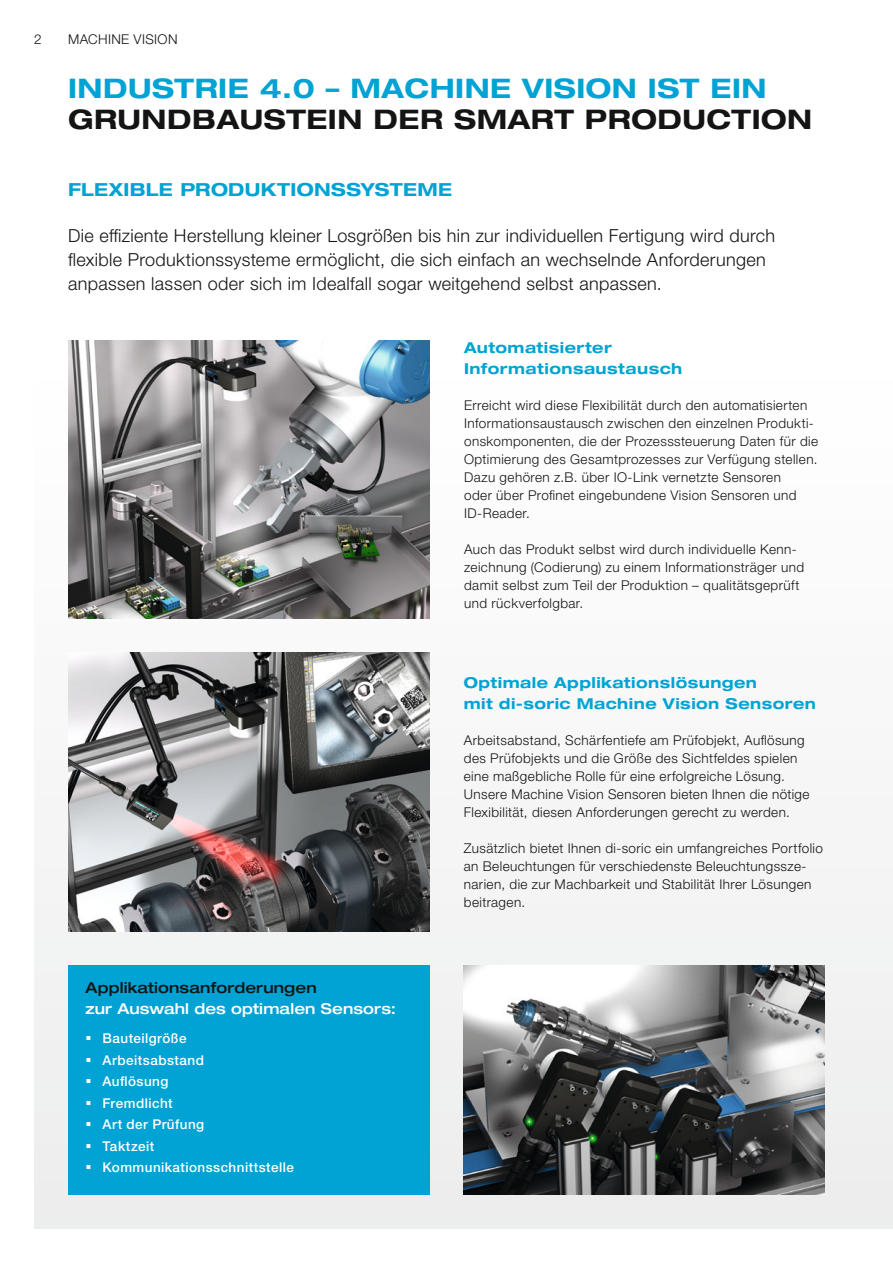
<style>
.page{position:relative;width:893px;height:1263px;background:#fff}
.page>*{position:absolute;margin:0;border:0;box-sizing:border-box;transform-origin:0 0}
.t1{font:700 expanded 27px "Helvetica Neue LTW1 G";letter-spacing:.02em;color:#00a3d3}
.t2{font:700 expanded 27px "Helvetica Neue LTW1 G";letter-spacing:.02em;color:#131413}
.t3{font:300 18px/24px "Helvetica Neue LTW1 G";letter-spacing:.02em;color:#131413}
.t4{font:700 expanded 18px "Helvetica Neue LTW1 G";letter-spacing:.015em;color:#00a3d3}
.t5{font:700 expanded 15px/21px "Helvetica Neue LTW1 G";letter-spacing:.03em;color:#00a3d3}
.t6{font:500 expanded 15px "Helvetica Neue LTW1 G";letter-spacing:.01em;color:#fff}
.t7{font:500 expanded 15px "Helvetica Neue LTW1 G";letter-spacing:.01em;color:#131413}
.t8{font:300 13.5px/18px "Helvetica Neue LTW1 G";letter-spacing:.03em;color:#131413}
.t9{font:500 13.5px/21.5px "Helvetica Neue LTW1 G";letter-spacing:.035em;color:#fff}
</style>
<div class="page">
<div style="left:34px;top:340px;width:859px;height:889px;background:#f8f8f8"></div>
<img style="left:68px;top:340px;width:361px;height:279px">
<img style="left:69px;top:653px;width:361px;height:278px">
<img style="left:464px;top:965px;width:361px;height:230px">
<div style="left:69px;top:965px;width:361px;height:230px;background:#00a3d3"></div>
<p class="t8" style="left:34px;top:30px;width:9px">2</p>
<p class="t8" style="left:68px;top:30px;width:111px">MACHINE VISION</p>
<h1 class="t1" style="left:68px;top:70px;width:700px">INDUSTRIE 4.0 – MACHINE VISION IST EIN</h1>
<h1 class="t2" style="left:68px;top:102px;width:746px">GRUNDBAUSTEIN DER SMART PRODUCTION</h1>
<h2 class="t4" style="left:68px;top:177px;width:386px">FLEXIBLE PRODUKTIONSSYSTEME</h2>
<p class="t3" style="left:68px;top:224px;width:709px">Die effiziente Herstellung kleiner Losgrößen bis hin zur individuellen Fertigung wird durch flexible Produktionssysteme ermöglicht, die sich einfach an wechselnde Anforderungen anpassen lassen oder sich im Idealfall sogar weitgehend selbst anpassen.</p>
<p class="t5" style="left:464px;top:336px;width:220px">Automatisierter<br>Informationsaustausch</p>
<p class="t8" style="left:464px;top:396px;width:355px">Erreicht wird diese Flexibilität durch den automatisierten Informationsaustausch zwischen den einzelnen Produkti&shy;onskomponenten, die der Prozesssteuerung Daten für die Optimierung des Gesamtprozesses zur Verfügung stellen.<br>Dazu gehören z.B. über IO-Link vernetzte Sensoren<br>oder über Profinet eingebundene Vision Sensoren und ID-Reader.</p>
<p class="t8" style="left:464px;top:540px;width:341px">Auch das Produkt selbst wird durch individuelle Kenn&shy;zeichnung (Codierung) zu einem Informationsträger und damit selbst zum Teil der Produktion – qualitätsgeprüft und rückverfolgbar.</p>
<p class="t7" style="left:86px;top:978px;width:233px">Applikationsanforderungen</p>
<p class="t6" style="left:86px;top:999px;width:312px">zur Auswahl des optimalen Sensors:</p>
<p class="t9" style="left:103px;top:1028px;width:193px">Bauteilgröße<br>Arbeitsabstand<br>Auflösung<br>Fremdlicht<br>Art der Prüfung<br>Taktzeit<br>Kommunikationsschnittstelle</p>
<p class="t5" style="left:464px;top:672px;width:354px">Optimale Applikationslösungen<br>mit di-soric Machine Vision Sensoren</p>
<p class="t8" style="left:464px;top:731px;width:347px">Arbeitsabstand, Schärfentiefe am Prüfobjekt, Auflösung des Prüfobjekts und die Größe des Sichtfeldes spielen eine maßgebliche Rolle für eine erfolgreiche Lösung.<br>Unsere Machine Vision Sensoren bieten Ihnen die nötige Flexibilität, diesen Anforderungen gerecht zu werden.</p>
<p class="t8" style="left:464px;top:839px;width:361px">Zusätzlich bietet Ihnen di-soric ein umfangreiches Portfolio an Beleuchtungen für verschiedenste Beleuchtungssze&shy;narien, die zur Machbarkeit und Stabilität Ihrer Lösungen beitragen.</p>
</div>
